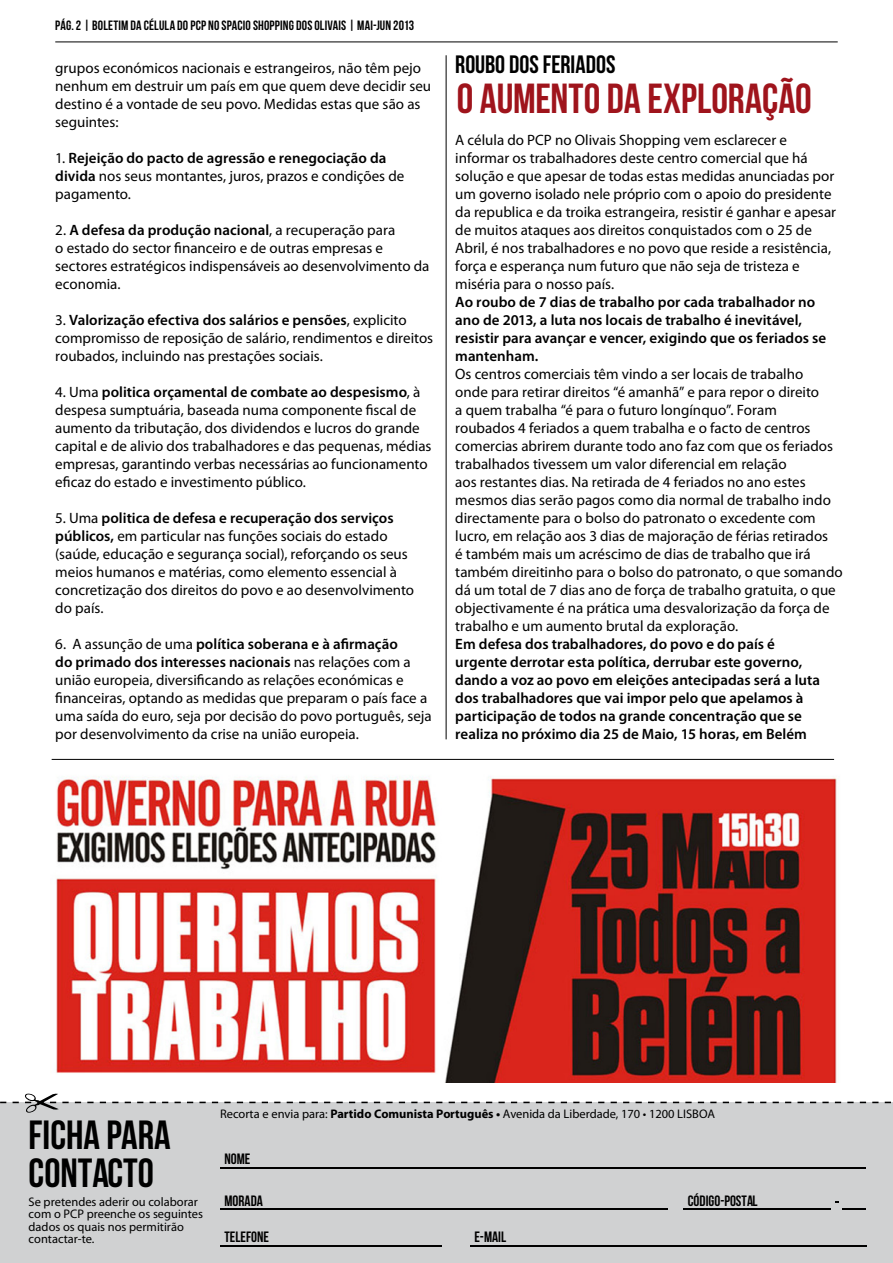
<style>
.page{position:relative;width:893px;height:1263px;background:#fff}
.page>*{position:absolute;margin:0;border:0;box-sizing:border-box;transform-origin:0 0}
.t1{font:42px "Bebas Neue";letter-spacing:-.005em;color:#9f141c}
.t2{font:40.8px/38px "Bebas Neue";color:#000}
.t3{font:25.2px "Bebas Neue";color:#000}
.t4{font:15px/18px "Myriad Pro";color:#000}
.t5{font:600 15px/18px "Myriad Pro";color:#000}
.t6{font:15px "Bebas Neue";color:#000}
.t7{font:13.5px "Bebas Neue";letter-spacing:.01em;color:#000}
.t8{font:12.45px/12.5px "Myriad Pro";color:#000}
.s1{font-weight:600}
.s2{font-weight:700}
</style>
<div class="page">
<hr style="left:52px;top:759px;width:782px;height:1px;background:#000">
<hr style="left:446px;top:55px;width:1px;height:684px;background:#000">
<img style="left:56px;top:776px;width:781px;height:307px">
<hr style="left:55px;top:42px;width:783px;height:1px;background:#000">
<div style="left:0;top:1102px;width:893px;height:161px;background:#d0d1d2"></div>
<hr style="left:220px;top:1245px;width:221px;height:1px;background:#000">
<hr style="left:470px;top:1245px;width:396px;height:1px;background:#000">
<hr style="left:220px;top:1208px;width:448px;height:2px;background:#000">
<hr style="left:683px;top:1208px;width:147px;height:2px;background:#000">
<hr style="left:843px;top:1208px;width:23px;height:2px;background:#000">
<hr style="left:220px;top:1167px;width:646px;height:1px;background:#000">
<svg style="left:13px;top:1093px;width:56px;height:20px"></svg>
<p class="t7" style="left:55px;top:18px;width:360px">PÁG. 2 | BOLETIM DA CÉLULA DO PCP NO SPACIO SHOPPING DOS OLIVAIS | MAI-JUN 2013</p>
<p class="t4" style="left:55px;top:59px;width:377px">grupos económicos nacionais e estrangeiros, não têm pejo nenhum em destruir um país em que quem deve decidir seu destino é a vontade de seu povo. Medidas estas que são as seguintes:</p>
<p class="t4" style="left:55px;top:149px;width:351px">1. <span class="s1">Rejeição do pacto de agressão e renegociação da divida</span> nos seus montantes, juros, prazos e condições de pagamento.</p>
<p class="t4" style="left:55px;top:221px;width:376px">2. <span class="s1">A defesa da produção nacional</span>, a recuperação para<br>o estado do sector financeiro e de outras empresas e sectores estratégicos indispensáveis ao desenvolvimento da economia.</p>
<p class="t4" style="left:55px;top:311px;width:379px">3. <span class="s1">Valorização efectiva dos salários e pensões</span>, explicito compromisso de reposição de salário, rendimentos e direitos roubados, incluindo nas prestações sociais.</p>
<p class="t4" style="left:55px;top:383px;width:378px">4. Uma <span class="s1">politica orçamental de combate ao despesismo</span>, à despesa sumptuária, baseada numa componente fiscal de aumento da tributação, dos dividendos e lucros do grande capital e de alivio dos trabalhadores e das pequenas, médias empresas, garantindo verbas necessárias ao funcionamento eficaz do estado e investimento público.</p>
<p class="t4" style="left:55px;top:509px;width:360px">5. Uma <span class="s1">politica de defesa e recuperação dos serviços públicos,</span> em particular nas funções sociais do estado (saúde, educação e segurança social), reforçando os seus meios humanos e matérias, como elemento essencial à concretização dos direitos do povo e ao desenvolvimento do país.</p>
<p class="t4" style="left:55px;top:635px;width:378px">6. A assunção de uma <span class="s1">política soberana e à afirmação<br>do primado dos interesses nacionais</span> nas relações com a união europeia, diversificando as relações económicas e financeiras, optando as medidas que preparam o país face a uma saída do euro, seja por decisão do povo português, seja por desenvolvimento da crise na união europeia.</p>
<h3 class="t3" style="left:455px;top:50px;width:162px">ROUBO DOS FERIADOS</h3>
<h1 class="t1" style="left:457px;top:75px;width:357px">O AUMENTO DA EXPLORAÇÃO</h1>
<p class="t4" style="left:455px;top:131px;width:382px">A célula do PCP no Olivais Shopping vem esclarecer e informar os trabalhadores deste centro comercial que há solução e que apesar de todas estas medidas anunciadas por um governo isolado nele próprio com o apoio do presidente da republica e da troika estrangeira, resistir é ganhar e apesar de muitos ataques aos direitos conquistados com o 25 de Abril, é nos trabalhadores e no povo que reside a resistência, força e esperança num futuro que não seja de tristeza e miséria para o nosso país.</p>
<p class="t5" style="left:455px;top:293px;width:372px">Ao roubo de 7 dias de trabalho por cada trabalhador no ano de 2013, a luta nos locais de trabalho é inevitável, resistir para avançar e vencer, exigindo que os feriados se mantenham.</p>
<p class="t4" style="left:455px;top:365px;width:389px">Os centros comerciais têm vindo a ser locais de trabalho<br>onde para retirar direitos “é amanhã” e para repor o direito<br>a quem trabalha “é para o futuro longínquo”. Foram<br>roubados 4 feriados a quem trabalha e o facto de centros comercias abrirem durante todo ano faz com que os feriados trabalhados tivessem um valor diferencial em relação<br>aos restantes dias. Na retirada de 4 feriados no ano estes mesmos dias serão pagos como dia normal de trabalho indo directamente para o bolso do patronato o excedente com lucro, em relação aos 3 dias de majoração de férias retirados<br>é também mais um acréscimo de dias de trabalho que irá também direitinho para o bolso do patronato, o que somando dá um total de 7 dias ano de força de trabalho gratuita, o que objectivamente é na prática uma desvalorização da força de trabalho e um aumento brutal da exploração.</p>
<p class="t5" style="left:455px;top:635px;width:366px">Em defesa dos trabalhadores, do povo e do país é urgente derrotar esta política, derrubar este governo, dando a voz ao povo em eleições antecipadas será a luta dos trabalhadores que vai impor pelo que apelamos à participação de todos na grande concentração que se realiza no próximo dia 25 de Maio, 15 horas, em Belém</p>
<h2 class="t2" style="left:29px;top:1116px;width:144px">FICHA PARA<br>CONTACTO</h2>
<p class="t8" style="left:29px;top:1195px;width:176px">Se pretendes aderir ou colaborar com o PCP preenche os seguintes dados os quais nos permitirão contactar-te.</p>
<p class="t8" style="left:220px;top:1107px;width:497px">Recorta e envia para: <span class="s2">Partido Comunista Português •</span> Avenida da Liberdade, 170 • 1200 LISBOA</p>
<p class="t6" style="left:224px;top:1151px;width:27px">NOME</p>
<p class="t6" style="left:224px;top:1192px;width:40px">MORADA</p>
<p class="t6" style="left:688px;top:1192px;width:71px">CÓDIGO-POSTAL</p>
<p class="t6" style="left:224px;top:1229px;width:46px">TELEFONE</p>
<p class="t6" style="left:474px;top:1229px;width:33px">E-MAIL</p>
</div>
